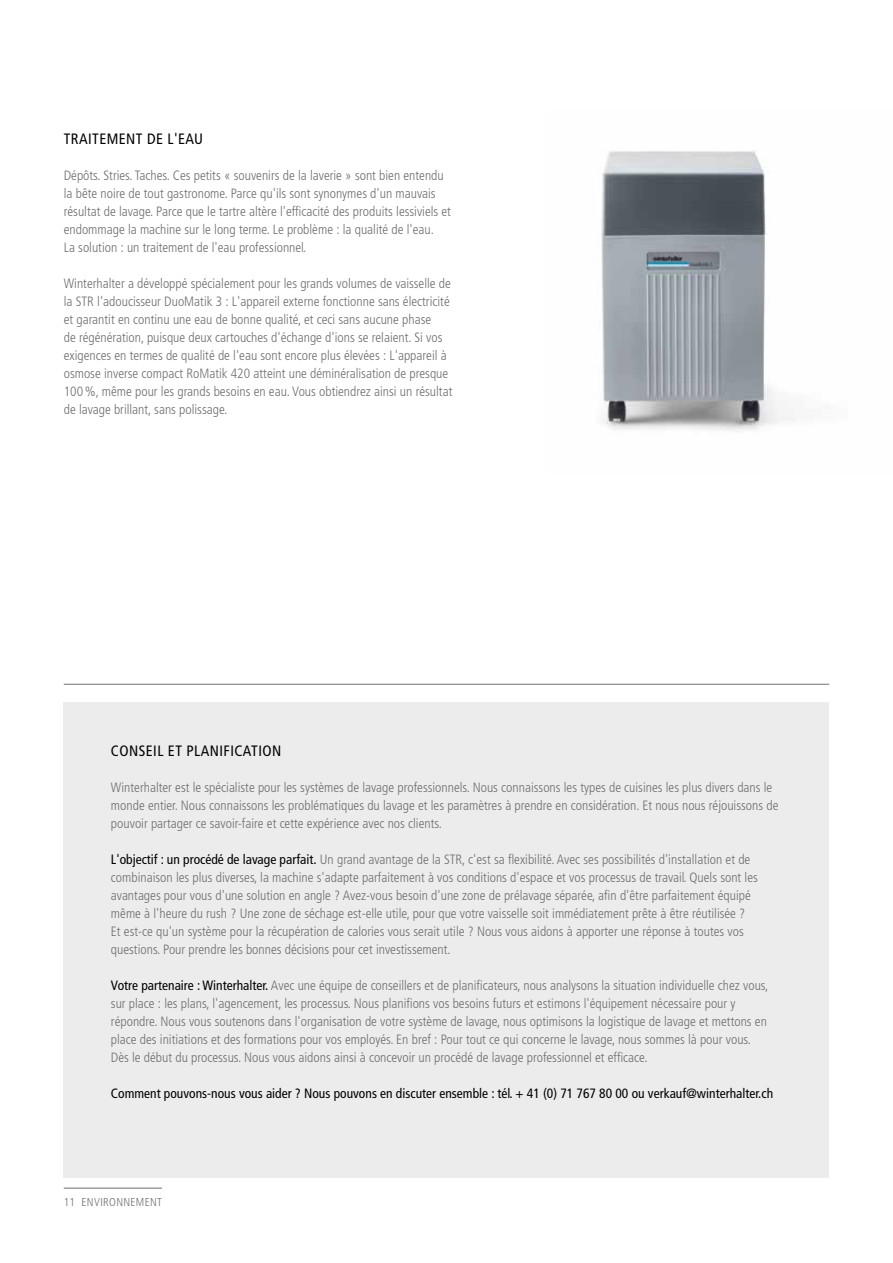
<style>
.page{position:relative;width:893px;height:1263px;background:#fff}
.page>*{position:absolute;margin:0;border:0;box-sizing:border-box;transform-origin:0 0}
.t1{font:condensed 15px "Frutiger LT Pro";letter-spacing:.03em;color:#000}
.t2{font:300 condensed 13.5px/18px "Frutiger LT Pro";color:#6f6f6e}
.t3{font:condensed 13.5px "Frutiger LT Pro";color:#000}
.t4{font:300 condensed 11.4px "Frutiger LT Pro";letter-spacing:.03em;color:#6f6f6e}
.s1{font-weight:400;color:#000}
</style>
<div class="page">
<img style="left:601px;top:151px;width:194px;height:280px">
<div style="left:64px;top:702px;width:765px;height:476px;background:#ececed"></div>
<hr style="left:64px;top:684px;width:765px;height:1px;background:#6f6f6e">
<hr style="left:64px;top:1188px;width:98px;height:1px;background:#6f6f6e">
<p class="t1" style="left:64px;top:130px;width:141px">TRAITEMENT DE L'EAU</p>
<p class="t2" style="left:64px;top:166px;width:389px">Dépôts. Stries. Taches. Ces petits « souvenirs de la laverie » sont bien entendu la bête noire de tout gastronome. Parce qu'ils sont synonymes d'un mauvais résultat de lavage. Parce que le tartre altère l'efficacité des produits lessiviels et endommage la machine sur le long terme. Le problème : la qualité de l'eau.<br>La solution : un traitement de l'eau professionnel.</p>
<p class="t2" style="left:64px;top:274px;width:390px">Winterhalter a développé spécialement pour les grands volumes de vaisselle de la STR l'adoucisseur DuoMatik 3 : L'appareil externe fonctionne sans électricité et garantit en continu une eau de bonne qualité, et ceci sans aucune phase<br>de régénération, puisque deux cartouches d'échange d'ions se relaient. Si vos exigences en termes de qualité de l'eau sont encore plus élevées : L'appareil à osmose inverse compact RoMatik 420 atteint une déminéralisation de presque 100%, même pour les grands besoins en eau. Vous obtiendrez ainsi un résultat de lavage brillant, sans polissage.</p>
<p class="t1" style="left:111px;top:742px;width:172px">CONSEIL ET PLANIFICATION</p>
<p class="t2" style="left:111px;top:778px;width:669px">Winterhalter est le spécialiste pour les systèmes de lavage professionnels. Nous connaissons les types de cuisines les plus divers dans le monde entier. Nous connaissons les problématiques du lavage et les paramètres à prendre en considération. Et nous nous réjouissons de pouvoir partager ce savoir-faire et cette expérience avec nos clients.</p>
<p class="t2" style="left:111px;top:850px;width:648px"><span class="s1">L'objectif : un procédé de lavage parfait.</span> Un grand avantage de la STR, c'est sa flexibilité. Avec ses possibilités d'installation et de combinaison les plus diverses, la machine s'adapte parfaitement à vos conditions d'espace et vos processus de travail. Quels sont les avantages pour vous d'une solution en angle ? Avez-vous besoin d'une zone de prélavage séparée, afin d'être parfaitement équipé même à l'heure du rush ? Une zone de séchage est-elle utile, pour que votre vaisselle soit immédiatement prête à être réutilisée ?<br>Et est-ce qu'un système pour la récupération de calories vous serait utile ? Nous vous aidons à apporter une réponse à toutes vos questions. Pour prendre les bonnes décisions pour cet investissement.</p>
<p class="t2" style="left:111px;top:976px;width:659px"><span class="s1">Votre partenaire : Winterhalter.</span> Avec une équipe de conseillers et de planificateurs, nous analysons la situation individuelle chez vous, sur place : les plans, l'agencement, les processus. Nous planifions vos besoins futurs et estimons l'équipement nécessaire pour y répondre. Nous vous soutenons dans l'organisation de votre système de lavage, nous optimisons la logistique de lavage et mettons en place des initiations et des formations pour vos employés. En bref : Pour tout ce qui concerne le lavage, nous sommes là pour vous.<br>Dès le début du processus. Nous vous aidons ainsi à concevoir un procédé de lavage professionnel et efficace.</p>
<p class="t3" style="left:111px;top:1085px;width:664px">Comment pouvons-nous vous aider ? Nous pouvons en discuter ensemble : tél. + 41 (0) 71 767 80 00 ou verkauf@winterhalter.ch</p>
<p class="t4" style="left:64px;top:1196px;width:100px">11 ENVIRONNEMENT</p>
</div>
